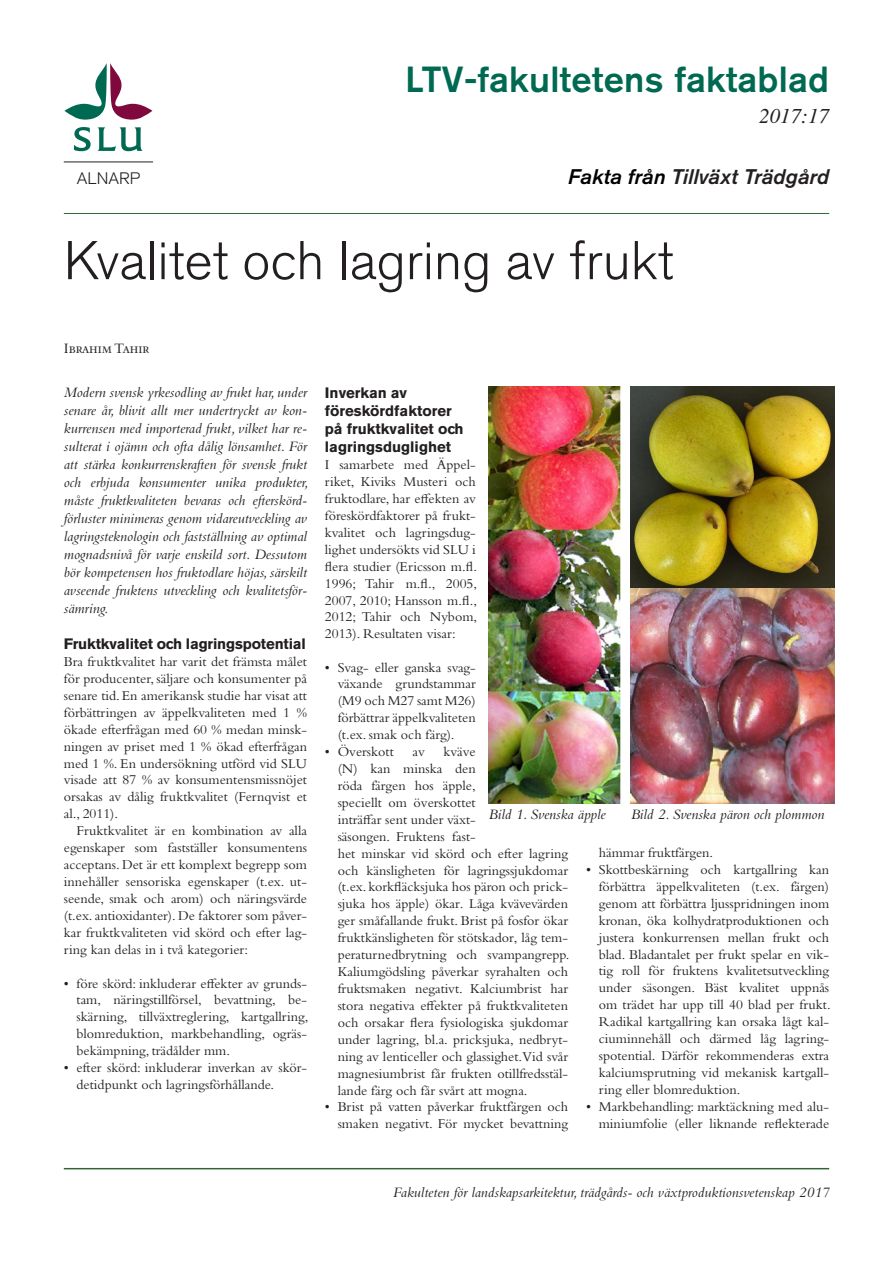
<style>
.page{position:relative;width:893px;height:1263px;background:#fff}
.page>*{position:absolute;margin:0;border:0;box-sizing:border-box;transform-origin:0 0}
.Titel{font:300 54px "Akzidenz Grotesk BQ";color:#231f20}
.t1{font:500 36px "Akzidenz Grotesk BQ";letter-spacing:.01em;color:#006951}
.t2{font:italic 21px "Akzidenz Grotesk BQ Med";color:#231f20}
.t3{font:italic 21px "Times";color:#231f20}
.t4{font:300 16.5px "Akzidenz Grotesk BQ";color:#231f20}
.Ingress{font:italic 15px/18px "Bembo Std";color:#231f20;text-align:justify}
.Fot{font:italic 15px "Bembo";color:#231f20}
.Underrubrik{font:700 15px/18px "Akzidenz Grotesk BE";color:#231f20}
.Bildtext{font:italic 15px "Bembo Std";color:#231f20}
.Ingress-2{font:700 15px "Akzidenz Grotesk BE";letter-spacing:-.01em;color:#231f20}
.Författare{font:15px "Bembo SC";color:#231f20}
.Brödtext{font:14.1px/17px "Bembo Std";color:#231f20;text-align:justify}
.s1{color:#000}
</style>
<div class="page">
<hr style="left:64px;top:1168px;width:765px;height:1px;background:#316634">
<hr style="left:64px;top:213px;width:765px;height:1px;background:#316634">
<hr style="left:64px;top:162px;width:89px;height:1px;background:#231f20">
<svg style="left:65px;top:63px;width:87px;height:57px"></svg>
<svg style="left:74px;top:127px;width:17px;height:24px"></svg>
<svg style="left:98px;top:127px;width:45px;height:24px"></svg>
<img style="left:488px;top:387px;width:132px;height:416px">
<img style="left:631px;top:387px;width:204px;height:416px">
<p class="t1" style="left:405px;top:57px;width:425px">LTV-fakultetens faktablad</p>
<p class="t4" style="left:77px;top:169px;width:65px">ALNARP</p>
<p class="t3" style="left:759px;top:104px;width:71px">2017:17</p>
<p class="t2" style="left:568px;top:164px;width:262px"><span class="s1">Fakta från</span> Tillväxt Trädgård</p>
<p class="Titel" style="left:64px;top:230px;width:611px">Kvalitet och lagring av frukt</p>
<p class="Författare" style="left:64px;top:340px;width:87px">Ibrahim Tahir</p>
<p class="Ingress" style="left:64px;top:383px;width:246px">Modern svensk yrkesodling av frukt har, under senare år, blivit allt mer undertryckt av kon&shy;kurrensen med importerad frukt, vilket har re&shy;sulterat i ojämn och ofta dålig lönsamhet. För att stärka konkurrenskraften för svensk frukt och erbjuda konsumenter unika produkter, måste fruktkvaliteten bevaras och efterskörd&shy;förluster minimeras genom vidareutveckling av lagringsteknologin och fastställning av optimal mognadsnivå för varje enskild sort. Dessutom bör kompetensen hos fruktodlare höjas, särskilt avseende fruktens utveckling och kvalitetsför&shy;sämring.</p>
<p class="Ingress-2" style="left:64px;top:635px;width:244px">Fruktkvalitet och lagringspotential</p>
<p class="Brödtext" style="left:64px;top:653px;width:245px">Bra fruktkvalitet har varit det främsta målet för producenter, säljare och konsumenter på senare tid. En amerikansk studie har visat att förbättringen av äppelkvaliteten med 1 % ökade efterfrågan med 60 % medan minsk&shy;ningen av priset med 1 % ökad efterfrågan med 1 %. En undersökning utförd vid SLU visade att 87 % av konsumentensmissnöjet orsakas av dålig fruktkvalitet (Fernqvist et al., 2011).</p>
<p class="Brödtext" style="left:64px;top:822px;width:245px;text-indent:13px">Fruktkvalitet är en kombination av alla egenskaper som fastställer konsumentens acceptans. Det är ett komplext begrepp som innehåller sensoriska egenskaper (t.ex. ut&shy;seende, smak och arom) och näringsvärde (t.ex. antioxidanter). De faktorer som påver&shy;kar fruktkvaliteten vid skörd och efter lag&shy;ring kan delas in i två kategorier:</p>
<p class="Brödtext" style="left:77px;top:974px;width:233px;text-indent:-13px">• före skörd: inkluderar effekter av grunds&shy;tam, näringstillförsel, bevattning, be&shy;skärning, tillväxtreglering, kartgallring, blomreduktion, markbehandling, ogräs&shy;bekämpning, trädålder mm.</p>
<p class="Brödtext" style="left:77px;top:1059px;width:232px;text-indent:-13px">• efter skörd: inkluderar inverkan av skör&shy;detidpunkt och lagringsförhållande.</p>
<p class="Underrubrik" style="left:325px;top:384px;width:140px">Inverkan av föreskördfaktorer på fruktkvalitet och lagringsduglighet</p>
<p class="Brödtext" style="left:325px;top:456px;width:154px">I samarbete med Äppel&shy;riket, Kiviks Musteri och fruktodlare, har effekten av föreskördfaktorer på frukt&shy;kvalitet och lagringsdug&shy;lighet undersökts vid SLU i flera studier (Ericsson m.fl.<br>1996; Tahir m.fl., 2005, 2007, 2010; Hansson m.fl., 2012; Tahir och Nybom, 2013). Resultaten visar:</p>
<p class="Brödtext" style="left:338px;top:658px;width:140px;text-indent:-13px">• Svag- eller ganska svag&shy;växande grundstammar (M9 och M27 samt M26) förbättrar äppelkvaliteten (t.ex. smak och färg).</p>
<p class="Brödtext" style="left:325px;top:743px;width:70px">• Överskott</p>
<p class="Brödtext" style="left:412px;top:743px;width:14px">av</p>
<p class="Brödtext" style="left:338px;top:743px;width:233px;text-align:left;text-indent:106px">kväve<br>(N) kan minska den<br>röda färgen hos äpple,<br>speciellt om överskottet<br>inträffar sent under växt-<br>säsongen. Fruktens fast-<br>het minskar vid skörd och efter lagring och känsligheten för lagringssjukdomar (t.ex. korkfläcksjuka hos päron och prick&shy;sjuka hos äpple) ökar. Låga kvävevärden ger småfallande frukt. Brist på fosfor ökar fruktkänsligheten för stötskador, låg tem&shy;peraturnedbrytning och svampangrepp.<br>Kaliumgödsling påverkar syrahalten och fruktsmaken negativt. Kalciumbrist har stora negativa effekter på fruktkvaliteten och orsakar flera fysiologiska sjukdomar under lagring, bl.a. pricksjuka, nedbryt&shy;ning av lenticeller och glassighet.Vid svår magnesiumbrist får frukten otillfredsstäl&shy;lande färg och får svårt att mogna.</p>
<p class="Brödtext" style="left:325px;top:1098px;width:245px;text-align:right">• Brist på vatten påverkar fruktfärgen och smaken negativt. För mycket bevattning</p>
<p class="Bildtext" style="left:488px;top:805px;width:119px">Bild 1. Svenska äpple</p>
<p class="Bildtext" style="left:631px;top:805px;width:195px">Bild 2. Svenska päron och plommon</p>
<p class="Brödtext" style="left:599px;top:844px;width:116px">hämmar fruktfärgen.</p>
<p class="Brödtext" style="left:599px;top:861px;width:233px;text-indent:-13px">• Skottbeskärning och kartgallring kan förbättra äppelkvaliteten (t.ex. färgen) genom att förbättra ljusspridningen inom kronan, öka kolhydratproduktionen och justera konkurrensen mellan frukt och blad. Bladantalet per frukt spelar en vik&shy;tig roll för fruktens kvalitetsutveckling under säsongen. Bäst kvalitet uppnås om trädet har upp till 40 blad per frukt.<br>Radikal kartgallring kan orsaka lågt kal&shy;ciuminnehåll och därmed låg lagring&shy;spotential. Därför rekommenderas extra kalciumsprutning vid mekanisk kartgall&shy;ring eller blomreduktion.</p>
<p class="Brödtext" style="left:586px;top:1098px;width:245px;text-align:right">• Markbehandling: marktäckning med alu&shy;miniumfolie (eller liknande reflekterade</p>
<p class="Fot" style="left:393px;top:1184px;width:438px">Fakulteten för landskapsarkitektur, trädgårds- och växtproduktionsvetenskap 2017</p>
</div>
